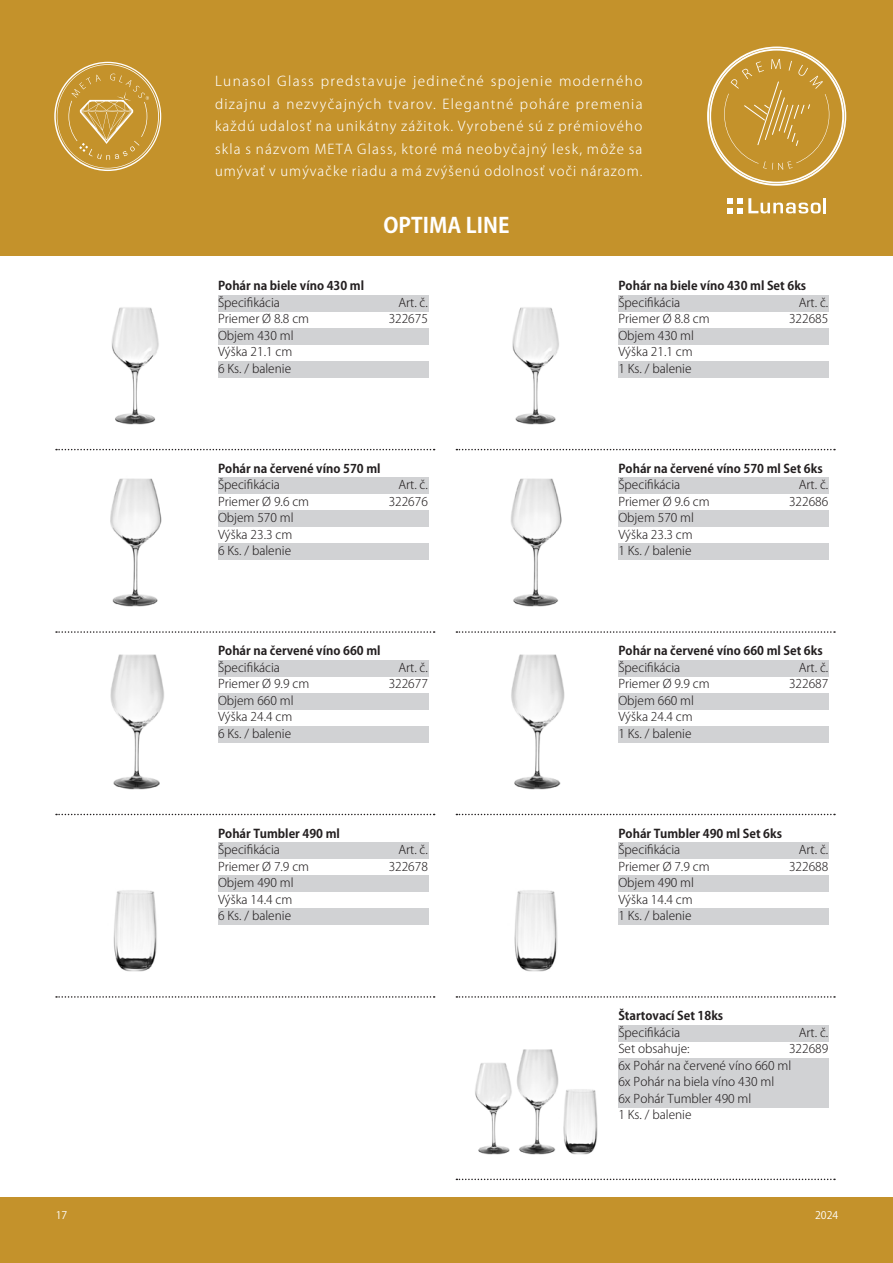
<style>
.page{position:relative;width:893px;height:1263px;background:#fff}
.page>*{position:absolute;margin:0;border:0;box-sizing:border-box;transform-origin:0 0}
.t1{font:700 21px "Koz Go Pr 6 N";color:#fff}
.t2{font:300 13.5px/22.5px "Koz Go Pr 6 N";letter-spacing:.08em;color:#fff;text-align:justify}
.Styl_odstavce2{font:300 12px "Koz Go Pr 6 N";color:#231f20}
.Styl_odstavce1{font:300 12px "Koz Go Pr 6 N";color:#231f20}
.Styl_odstavce2-2{font:700 12px "Koz Go Pr 6 N";color:#231f20}
.Styl_odstavce1-2{font:300 12px "Koz Go Pro";color:#231f20}
.Styl_odstavce2-3{font:300 12px "Koz Go Pro";color:#231f20}
.t3{font:10.5px "Koz Go Pr 6 N";color:#fff}
</style>
<div class="page">
<div style="left:0;top:1197px;width:893px;height:66px;background:#c4922b"></div>
<div style="left:0;top:0;width:893px;height:256px;background:#c4922b"></div>
<svg style="left:707px;top:47px;width:139px;height:139px"></svg>
<svg style="left:728px;top:198px;width:98px;height:15px"></svg>
<svg style="left:54px;top:62px;width:107px;height:109px"></svg>
<img style="left:111px;top:307px;width:48px;height:118px">
<div style="left:218px;top:295px;width:211px;height:17px;background:#d1d2d4"></div>
<div style="left:218px;top:328px;width:211px;height:17px;background:#d1d2d4"></div>
<div style="left:218px;top:361px;width:211px;height:17px;background:#d1d2d4"></div>
<svg style="left:56px;top:449px;width:379px;height:1px"></svg>
<img style="left:512px;top:307px;width:47px;height:118px">
<div style="left:618px;top:295px;width:211px;height:17px;background:#d1d2d4"></div>
<div style="left:618px;top:328px;width:211px;height:17px;background:#d1d2d4"></div>
<div style="left:618px;top:361px;width:211px;height:17px;background:#d1d2d4"></div>
<svg style="left:456px;top:449px;width:379px;height:1px"></svg>
<img style="left:110px;top:478px;width:52px;height:129px">
<div style="left:218px;top:477px;width:211px;height:17px;background:#d1d2d4"></div>
<div style="left:218px;top:510px;width:211px;height:17px;background:#d1d2d4"></div>
<div style="left:218px;top:543px;width:211px;height:17px;background:#d1d2d4"></div>
<svg style="left:56px;top:631px;width:379px;height:2px"></svg>
<img style="left:511px;top:478px;width:51px;height:129px">
<div style="left:618px;top:477px;width:211px;height:17px;background:#d1d2d4"></div>
<div style="left:618px;top:510px;width:211px;height:17px;background:#d1d2d4"></div>
<div style="left:618px;top:543px;width:211px;height:17px;background:#d1d2d4"></div>
<svg style="left:456px;top:631px;width:379px;height:2px"></svg>
<img style="left:110px;top:654px;width:54px;height:136px">
<div style="left:218px;top:660px;width:211px;height:16px;background:#d1d2d4"></div>
<div style="left:218px;top:693px;width:211px;height:16px;background:#d1d2d4"></div>
<div style="left:218px;top:726px;width:211px;height:16px;background:#d1d2d4"></div>
<svg style="left:56px;top:814px;width:379px;height:1px"></svg>
<img style="left:511px;top:654px;width:54px;height:136px">
<div style="left:618px;top:660px;width:211px;height:16px;background:#d1d2d4"></div>
<div style="left:618px;top:693px;width:211px;height:16px;background:#d1d2d4"></div>
<div style="left:618px;top:726px;width:211px;height:16px;background:#d1d2d4"></div>
<svg style="left:456px;top:814px;width:379px;height:1px"></svg>
<img style="left:113px;top:890px;width:44px;height:82px">
<div style="left:218px;top:842px;width:211px;height:17px;background:#d1d2d4"></div>
<div style="left:218px;top:875px;width:211px;height:17px;background:#d1d2d4"></div>
<div style="left:218px;top:908px;width:211px;height:17px;background:#d1d2d4"></div>
<svg style="left:56px;top:996px;width:379px;height:2px"></svg>
<img style="left:514px;top:890px;width:44px;height:82px">
<div style="left:618px;top:842px;width:211px;height:17px;background:#d1d2d4"></div>
<div style="left:618px;top:875px;width:211px;height:17px;background:#d1d2d4"></div>
<div style="left:618px;top:908px;width:211px;height:17px;background:#d1d2d4"></div>
<svg style="left:456px;top:996px;width:379px;height:2px"></svg>
<img style="left:475px;top:1049px;width:123px;height:106px">
<div style="left:618px;top:1025px;width:211px;height:16px;background:#d1d2d4"></div>
<div style="left:618px;top:1058px;width:211px;height:16px;background:#d1d2d4"></div>
<div style="left:618px;top:1074px;width:211px;height:17px;background:#d1d2d4"></div>
<div style="left:618px;top:1091px;width:211px;height:16px;background:#d1d2d4"></div>
<svg style="left:456px;top:1178px;width:379px;height:2px"></svg>
<p class="t2" style="left:215px;top:70px;width:429px">Lunasol Glass predstavuje jedinečné spojenie moderného dizajnu a nezvyčajných tvarov. Elegantné poháre premenia každú udalosť na unikátny zážitok. Vyrobené sú z prémiového skla s názvom META Glass, ktoré má neobyčajný lesk, môže sa umývať v umývačke riadu a má zvýšenú odolnosť voči nárazom.</p>
<p class="t1" style="left:383px;top:213px;width:127px">OPTIMA LINE</p>
<p class="Styl_odstavce2-2" style="left:218px;top:279px;width:148px">Pohár na biele víno 430 ml</p>
<p class="Styl_odstavce1" style="left:218px;top:296px;width:63px">Špecifikácia</p>
<p class="Styl_odstavce2" style="left:218px;top:312px;width:93px">Priemer Ø 8.8 cm</p>
<p class="Styl_odstavce1" style="left:218px;top:329px;width:77px">Objem 430 ml</p>
<p class="Styl_odstavce2" style="left:218px;top:345px;width:76px">Výška 21.1 cm</p>
<p class="Styl_odstavce1-2" style="left:218px;top:361px;width:75px">6 Ks. / balenie</p>
<p class="Styl_odstavce2" style="left:398px;top:296px;width:31px">Art. č.</p>
<p class="Styl_odstavce2" style="left:389px;top:312px;width:41px">322675</p>
<p class="Styl_odstavce2-2" style="left:618px;top:279px;width:189px">Pohár na biele víno 430 ml Set 6ks</p>
<p class="Styl_odstavce1" style="left:618px;top:296px;width:63px">Špecifikácia</p>
<p class="Styl_odstavce2" style="left:618px;top:312px;width:93px">Priemer Ø 8.8 cm</p>
<p class="Styl_odstavce1" style="left:618px;top:329px;width:77px">Objem 430 ml</p>
<p class="Styl_odstavce2" style="left:618px;top:345px;width:76px">Výška 21.1 cm</p>
<p class="Styl_odstavce1-2" style="left:618px;top:361px;width:75px">1 Ks. / balenie</p>
<p class="Styl_odstavce2" style="left:799px;top:296px;width:31px">Art. č.</p>
<p class="Styl_odstavce2" style="left:789px;top:312px;width:41px">322685</p>
<p class="Styl_odstavce2-2" style="left:218px;top:462px;width:164px">Pohár na červené víno 570 ml</p>
<p class="Styl_odstavce1" style="left:218px;top:478px;width:63px">Špecifikácia</p>
<p class="Styl_odstavce2" style="left:218px;top:495px;width:93px">Priemer Ø 9.6 cm</p>
<p class="Styl_odstavce1" style="left:218px;top:511px;width:77px">Objem 570 ml</p>
<p class="Styl_odstavce2" style="left:218px;top:528px;width:76px">Výška 23.3 cm</p>
<p class="Styl_odstavce1-2" style="left:218px;top:543px;width:75px">6 Ks. / balenie</p>
<p class="Styl_odstavce2" style="left:398px;top:478px;width:31px">Art. č.</p>
<p class="Styl_odstavce2" style="left:389px;top:494px;width:41px">322676</p>
<p class="Styl_odstavce2-2" style="left:618px;top:462px;width:206px">Pohár na červené víno 570 ml Set 6ks</p>
<p class="Styl_odstavce1" style="left:618px;top:478px;width:63px">Špecifikácia</p>
<p class="Styl_odstavce2" style="left:618px;top:495px;width:93px">Priemer Ø 9.6 cm</p>
<p class="Styl_odstavce1" style="left:618px;top:511px;width:77px">Objem 570 ml</p>
<p class="Styl_odstavce2" style="left:618px;top:528px;width:76px">Výška 23.3 cm</p>
<p class="Styl_odstavce1-2" style="left:618px;top:543px;width:75px">1 Ks. / balenie</p>
<p class="Styl_odstavce2" style="left:799px;top:478px;width:31px">Art. č.</p>
<p class="Styl_odstavce2" style="left:789px;top:494px;width:41px">322686</p>
<p class="Styl_odstavce2-2" style="left:218px;top:644px;width:164px">Pohár na červené víno 660 ml</p>
<p class="Styl_odstavce1" style="left:218px;top:660px;width:63px">Špecifikácia</p>
<p class="Styl_odstavce2" style="left:218px;top:677px;width:93px">Priemer Ø 9.9 cm</p>
<p class="Styl_odstavce1" style="left:218px;top:693px;width:77px">Objem 660 ml</p>
<p class="Styl_odstavce2" style="left:218px;top:710px;width:76px">Výška 24.4 cm</p>
<p class="Styl_odstavce1-2" style="left:218px;top:725px;width:75px">6 Ks. / balenie</p>
<p class="Styl_odstavce2" style="left:398px;top:660px;width:31px">Art. č.</p>
<p class="Styl_odstavce2" style="left:389px;top:677px;width:41px">322677</p>
<p class="Styl_odstavce2-2" style="left:618px;top:644px;width:206px">Pohár na červené víno 660 ml Set 6ks</p>
<p class="Styl_odstavce1" style="left:618px;top:660px;width:63px">Špecifikácia</p>
<p class="Styl_odstavce2" style="left:618px;top:677px;width:93px">Priemer Ø 9.9 cm</p>
<p class="Styl_odstavce1" style="left:618px;top:693px;width:77px">Objem 660 ml</p>
<p class="Styl_odstavce2" style="left:618px;top:710px;width:76px">Výška 24.4 cm</p>
<p class="Styl_odstavce1-2" style="left:618px;top:725px;width:75px">1 Ks. / balenie</p>
<p class="Styl_odstavce2" style="left:799px;top:660px;width:31px">Art. č.</p>
<p class="Styl_odstavce2" style="left:789px;top:677px;width:41px">322687</p>
<p class="Styl_odstavce2-2" style="left:218px;top:826px;width:123px">Pohár Tumbler 490 ml</p>
<p class="Styl_odstavce1" style="left:218px;top:843px;width:63px">Špecifikácia</p>
<p class="Styl_odstavce2" style="left:218px;top:859px;width:93px">Priemer Ø 7.9 cm</p>
<p class="Styl_odstavce1" style="left:218px;top:876px;width:77px">Objem 490 ml</p>
<p class="Styl_odstavce2" style="left:218px;top:892px;width:76px">Výška 14.4 cm</p>
<p class="Styl_odstavce1-2" style="left:218px;top:908px;width:75px">6 Ks. / balenie</p>
<p class="Styl_odstavce2" style="left:398px;top:843px;width:31px">Art. č.</p>
<p class="Styl_odstavce2" style="left:389px;top:859px;width:41px">322678</p>
<p class="Styl_odstavce2-2" style="left:618px;top:826px;width:165px">Pohár Tumbler 490 ml Set 6ks</p>
<p class="Styl_odstavce1" style="left:618px;top:843px;width:63px">Špecifikácia</p>
<p class="Styl_odstavce2" style="left:618px;top:859px;width:93px">Priemer Ø 7.9 cm</p>
<p class="Styl_odstavce1" style="left:618px;top:876px;width:77px">Objem 490 ml</p>
<p class="Styl_odstavce2" style="left:618px;top:892px;width:76px">Výška 14.4 cm</p>
<p class="Styl_odstavce1-2" style="left:618px;top:908px;width:75px">1 Ks. / balenie</p>
<p class="Styl_odstavce2" style="left:799px;top:843px;width:31px">Art. č.</p>
<p class="Styl_odstavce2" style="left:789px;top:859px;width:41px">322688</p>
<p class="Styl_odstavce2-2" style="left:618px;top:1009px;width:106px">Štartovací Set 18ks</p>
<p class="Styl_odstavce1" style="left:618px;top:1025px;width:63px">Špecifikácia</p>
<p class="Styl_odstavce2-3" style="left:618px;top:1041px;width:73px">Set obsahuje:</p>
<p class="Styl_odstavce1" style="left:618px;top:1058px;width:174px">6x Pohár na červené víno 660 ml</p>
<p class="Styl_odstavce1" style="left:618px;top:1075px;width:157px">6x Pohár na biela víno 430 ml</p>
<p class="Styl_odstavce1" style="left:618px;top:1091px;width:134px">6x Pohár Tumbler 490 ml</p>
<p class="Styl_odstavce2-3" style="left:618px;top:1107px;width:75px">1 Ks. / balenie</p>
<p class="Styl_odstavce2" style="left:799px;top:1025px;width:31px">Art. č.</p>
<p class="Styl_odstavce2" style="left:789px;top:1042px;width:41px">322689</p>
<p class="t3" style="left:56px;top:1209px;width:13px">17</p>
<p class="t3" style="left:815px;top:1209px;width:25px">2024</p>
</div>
